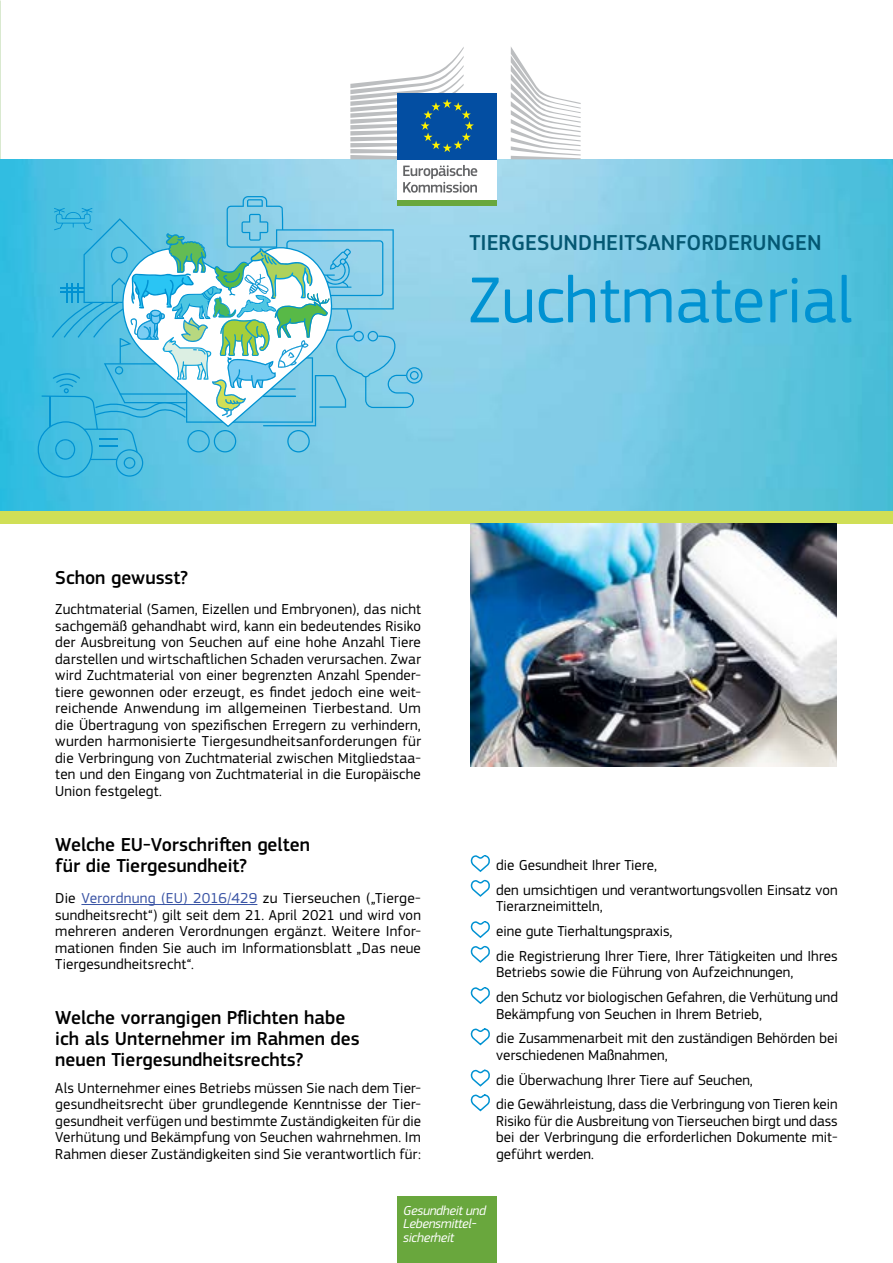
<style>
.page{position:relative;width:893px;height:1263px;background:#fff}
.page>*{position:absolute;margin:0;border:0;box-sizing:border-box;transform-origin:0 0}
.t1{font:67.5px "EC Square Sans Pro";color:#0092d2}
.t2{font:500 22.5px "EC Square Sans Pro";color:#045873}
.t3{font:500 19.5px/21px "EC Square Sans Pro";color:#000}
.t4{font:15px/16.5px "EC Square Sans Pro";color:#000}
.t5{font:italic 13.5px/13.5px "EC Square Sans Pro";letter-spacing:-.02em;color:#fff}
.s1{color:#3953a4}
</style>
<div class="page">
<img style="left:0;top:159px;width:893px;height:352px">
<div style="left:0;top:511px;width:893px;height:13px;background:#d0df56"></div>
<hr style="left:81px;top:904px;width:176px;height:1px;background:#3953a4">
<div style="left:397px;top:1196px;width:99px;height:67px;background:#69a73d"></div>
<svg style="left:470px;top:855px;width:20px;height:42px"></svg>
<svg style="left:470px;top:921px;width:20px;height:42px"></svg>
<svg style="left:470px;top:987px;width:20px;height:17px"></svg>
<svg style="left:470px;top:1028px;width:20px;height:18px"></svg>
<svg style="left:470px;top:1069px;width:20px;height:43px"></svg>
<img style="left:471px;top:524px;width:365px;height:242px">
<div style="left:397px;top:157px;width:100px;height:44px;background:#fff"></div>
<div style="left:397px;top:93px;width:100px;height:66px;background:#034ea2"></div>
<svg style="left:350px;top:47px;width:124px;height:112px"></svg>
<div style="left:397px;top:200px;width:100px;height:6px;background:#69a73d"></div>
<svg style="left:511px;top:47px;width:70px;height:112px"></svg>
<svg style="left:38px;top:165px;width:439px;height:313px;background:#7ecce2"></svg>
<h2 class="t2" style="left:469px;top:230px;width:354px">TIERGESUNDHEITSANFORDERUNGEN</h2>
<h1 class="t1" style="left:468px;top:261px;width:386px">Zuchtmaterial</h1>
<h3 class="t3" style="left:55px;top:568px;width:134px">Schon gewusst?</h3>
<p class="t4" style="left:55px;top:601px;width:367px;text-align:justify">Zuchtmaterial (Samen, Eizellen und Embryonen), das nicht sachgemäß gehandhabt wird, kann ein bedeutendes Risiko der Ausbreitung von Seuchen auf eine hohe Anzahl Tiere darstellen und wirtschaftlichen Schaden verursachen. Zwar wird Zuchtmaterial von einer begrenzten Anzahl Spender&shy;tiere gewonnen oder erzeugt, es findet jedoch eine weit&shy;reichende Anwendung im allgemeinen Tierbestand. Um die Übertragung von spezifischen Erregern zu verhindern, wurden harmonisierte Tiergesundheitsanforderungen für die Verbringung von Zuchtmaterial zwischen Mitgliedstaa&shy;ten und den Eingang von Zuchtmaterial in die Europäische Union festgelegt.</p>
<h3 class="t3" style="left:55px;top:834px;width:256px">Welche EU-Vorschriften gelten für die Tiergesundheit?</h3>
<p class="t4" style="left:55px;top:890px;width:367px;text-align:justify">Die <span class="s1">Verordnung (EU) 2016/429</span> zu Tierseuchen („Tierge&shy;sundheitsrecht“) gilt seit dem 21. April 2021 und wird von mehreren anderen Verordnungen ergänzt. Weitere Infor&shy;mationen finden Sie auch im Informationsblatt „Das neue Tiergesundheitsrecht“.</p>
<h3 class="t3" style="left:55px;top:1007px;width:306px">Welche vorrangigen Pflichten habe ich als Unternehmer im Rahmen des neuen Tiergesundheitsrechts?</h3>
<p class="t4" style="left:55px;top:1080px;width:367px;text-align:justify">Als Unternehmer eines Betriebs müssen Sie nach dem Tier&shy;gesundheitsrecht über grundlegende Kenntnisse der Tier&shy;gesundheit verfügen und bestimmte Zuständigkeiten für die Verhütung und Bekämpfung von Seuchen wahrnehmen. Im Rahmen dieser Zuständigkeiten sind Sie verantwortlich für:</p>
<p class="t4" style="left:496px;top:853px;width:343px;line-height:24.8px">die Gesundheit Ihrer Tiere,<br>den umsichtigen und verantwortungsvollen Einsatz von</p>
<p class="t4" style="left:496px;top:894px;width:343px;line-height:24.8px">Tierarzneimitteln,<br>eine gute Tierhaltungspraxis,<br>die Registrierung Ihrer Tiere, Ihrer Tätigkeiten und Ihres</p>
<p class="t4" style="left:496px;top:960px;width:343px;line-height:24.8px">Betriebs sowie die Führung von Aufzeichnungen,<br>den Schutz vor biologischen Gefahren, die Verhütung und</p>
<p class="t4" style="left:496px;top:1001px;width:343px;line-height:24.8px">Bekämpfung von Seuchen in Ihrem Betrieb,<br>die Zusammenarbeit mit den zuständigen Behörden bei</p>
<p class="t4" style="left:496px;top:1042px;width:343px;line-height:24.8px">verschiedenen Maßnahmen,<br>die Überwachung Ihrer Tiere auf Seuchen,<br>die Gewährleistung, dass die Verbringung von Tieren kein</p>
<p class="t4" style="left:496px;top:1113px;width:343px;text-align:justify">Risiko für die Ausbreitung von Tierseuchen birgt und dass bei der Verbringung die erforderlichen Dokumente mit&shy;geführt werden.</p>
<p class="t5" style="left:403px;top:1203px;width:84px">Gesundheit und<br>Lebensmittel&shy;sicherheit</p>
</div>
